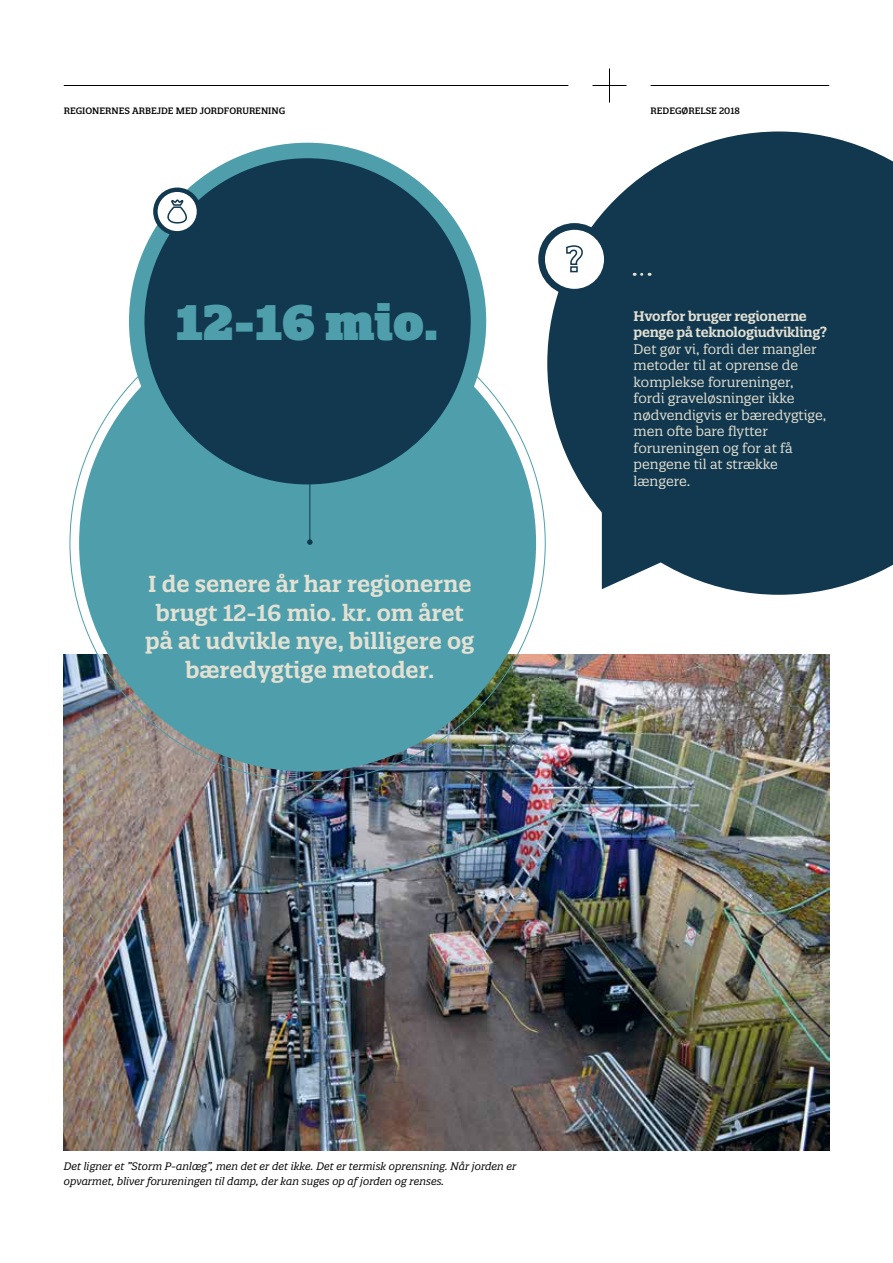
<style>
.page{position:relative;width:893px;height:1263px;background:#fff}
.page>*{position:absolute;margin:0;border:0;box-sizing:border-box;transform-origin:0 0}
.t1{font:900 48.45px "Quatro Slab";color:#4e9fab}
.t2{font:600 22.5px/28.5px "Quatro Slab";color:#e3e0d4;text-align:center}
.t3{font:13.5px/16.5px "Quatro Slab";color:#e3e0d4}
.t4{font:600 13.5px/16.5px "Quatro Slab";letter-spacing:-.02em;color:#e3e0d4}
.t5{font:italic 10.5px/15px "Quatro Slab";color:#000}
.t6{font:500 9px "Quatro Slab";color:#000}
</style>
<div class="page">
<img style="left:64px;top:654px;width:765px;height:496px">
<div style="left:79px;top:315px;width:457px;height:457px;background:#4e9fab;border-radius:50%"></div>
<svg style="left:547px;top:131px;width:346px;height:464px;fill:#11384e"></svg>
<svg style="left:602px;top:493px;width:66px;height:96px"></svg>
<svg style="left:538px;top:223px;width:73px;height:73px"></svg>
<svg style="left:642px;top:273px;width:8px;height:3px"></svg>
<svg style="left:129px;top:143px;width:357px;height:357px;fill:#11384e"></svg>
<hr style="left:310px;top:432px;width:1px;height:109px;background:#11384e">
<svg style="left:307px;top:539px;width:6px;height:6px"></svg>
<svg style="left:153px;top:188px;width:48px;height:47px"></svg>
<hr style="left:64px;top:85px;width:504px;height:1px;background:#000">
<hr style="left:651px;top:85px;width:178px;height:1px;background:#000">
<hr style="left:592px;top:85px;width:34px;height:1px;background:#000">
<hr style="left:609px;top:68px;width:1px;height:34px;background:#000">
<p class="t6" style="left:64px;top:105px;width:223px">REGIONERNES ARBEJDE MED JORDFORURENING</p>
<p class="t6" style="left:651px;top:105px;width:91px">REDEGØRELSE 2018</p>
<h1 class="t1" style="left:175px;top:292px;width:264px">12-16 mio.</h1>
<h2 class="t2" style="left:145px;top:569px;width:331px">I de senere år har regionerne brugt 12-16 mio. kr. om året på at udvikle nye, billigere og bæredygtige metoder.</h2>
<p class="t4" style="left:634px;top:308px;width:195px">Hvorfor bruger regionerne penge på teknologiudvikling?</p>
<p class="t3" style="left:634px;top:341px;width:194px">Det gør vi, fordi der mangler metoder til at oprense de komplekse forureninger, fordi graveløsninger ikke nødvendigvis er bæredygtige, men ofte bare flytter forureningen og for at få pengene til at strække længere.</p>
<p class="t5" style="left:64px;top:1158px;width:454px">Det ligner et ”Storm P-anlæg”, men det er det ikke. Det er termisk oprensning. Når jorden er opvarmet, bliver forureningen til damp, der kan suges op af jorden og renses.</p>
</div>
